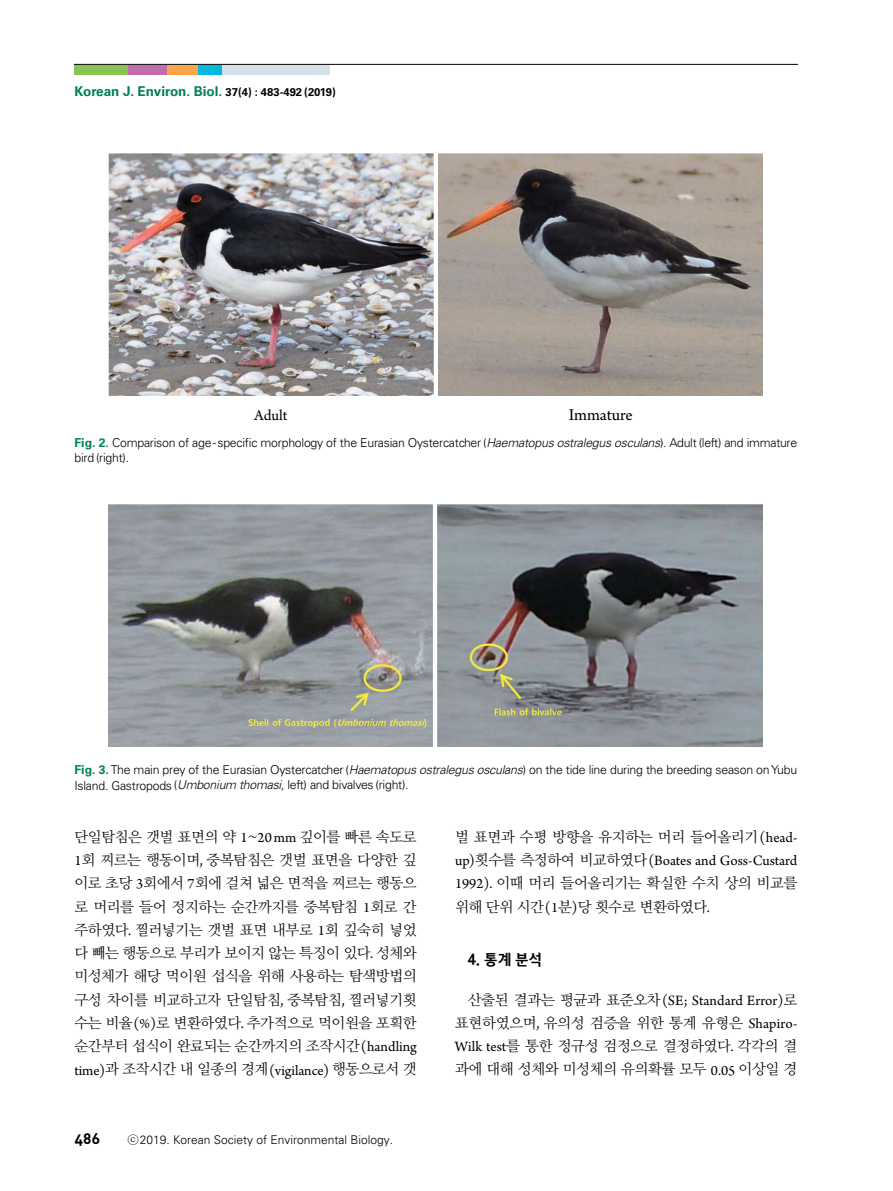
<style>
.page{position:relative;width:893px;height:1191px;background:#fff}
.page>*{position:absolute;margin:0;border:0;box-sizing:border-box;transform-origin:0 0}
.t1{font:17.25px "Arno Pro";letter-spacing:-.005em;color:#000}
.t2{font:15.75px "Arno Pro";color:#000}
.t3{font:15px "Arno Pro";color:#000}
.t4{font:700 15px "Auction Gothic";color:#000;scale:.95 1}
.t5{font:15px "DIN Bold Alternate";color:#000}
.t6{font:14.55px/23.2px "Nanum Myeongjo OTF";letter-spacing:-.025em;color:#000;text-align:justify}
.t7{font:700 13.5px "Univers LT Std";color:#008152}
.t8{font:300 12.3px/15px "Univers LT Std";letter-spacing:-.02em;color:#000}
.t9{font:300 12px "Univers LT Std";color:#000}
.s1{font-size:11.25px;color:#000}
.s2{font-weight:700;color:#008152}
.s3{font-style:italic}
.s4{font-family:"Arno Pro";font-size:15px}
.s5{font-family:"Nanum Myeongjo OTF";font-size:14.55px}
.s6{font-family:"Nanum Myeongjo OTF";font-weight:400}
</style>
<div class="page">
<hr style="left:74px;top:64px;width:723px;height:1px;background:#000">
<div style="left:74px;top:65px;width:54px;height:9px;background:#86c553"></div>
<div style="left:128px;top:65px;width:40px;height:9px;background:#c16cac"></div>
<div style="left:168px;top:65px;width:30px;height:9px;background:#faa548"></div>
<div style="left:198px;top:65px;width:24px;height:9px;background:#00badd"></div>
<div style="left:222px;top:65px;width:107px;height:9px;background:#d3e0e7"></div>
<img style="left:108px;top:153px;width:655px;height:242px">
<hr style="left:434px;top:153px;width:4px;height:250px;background:#fff">
<img style="left:108px;top:504px;width:655px;height:243px">
<hr style="left:433px;top:504px;width:4px;height:246px;background:#fff">
<p class="t7" style="left:74px;top:84px;width:263px">Korean J. Environ. Biol. <span class="s1">37(4) : 483-492 (2019)</span></p>
<p class="t2" style="left:254px;top:406px;width:35px">Adult</p>
<p class="t1" style="left:569px;top:405px;width:65px">Immature</p>
<p class="t8" style="left:74px;top:435px;width:724px"><span class="s2">Fig. 2.</span> Comparison of age-specific morphology of the Eurasian Oystercatcher (<span class="s3">Haematopus ostralegus osculans</span>). Adult (left) and immature bird (right).</p>
<p class="t8" style="left:74px;top:762px;width:724px"><span class="s2">Fig. 3.</span> The main prey of the Eurasian Oystercatcher (<span class="s3">Haematopus ostralegus osculans</span>) on the tide line during the breeding season on Yubu<br>Island. Gastropods (<span class="s3">Umbonium thomasi</span>, left) and bivalves (right).</p>
<p class="t6" style="left:74px;top:825px;width:344px">단일탐침은 갯벌 표면의 약 <span class="s4">1</span>~<span class="s4">20 mm</span> 깊이를 빠른 속도로 <span class="s4">1</span>회 찌르는 행동이며<span class="s4">,</span> 중복탐침은 갯벌 표면을 다양한 깊 이로 초당 <span class="s4">3</span>회에서 <span class="s4">7</span>회에 걸쳐 넓은 면적을 찌르는 행동으 로 머리를 들어 정지하는 순간까지를 중복탐침 <span class="s4">1</span>회로 간 주하였다<span class="s4">.</span> 찔러넣기는 갯벌 표면 내부로 <span class="s4">1</span>회 깊숙히 넣었 다 빼는 행동으로 부리가 보이지 않는 특징이 있다<span class="s4">.</span> 성체와 미성체가 해당 먹이원 섭식을 위해 사용하는 탐색방법의 구성 차이를 비교하고자 단일탐침<span class="s4">,</span> 중복탐침<span class="s4">,</span> 찔러넣기횟 수는 비율<span class="s4">(%)</span>로 변환하였다<span class="s4">.</span> 추가적으로 먹이원을 포획한 순간부터 섭식이 완료되는 순간까지의 조작시간<span class="s4">(handling time)</span>과 조작시간 내 일종의 경계<span class="s4">(vigilance)</span> 행동으로서 갯</p>
<p class="t6" style="left:455px;top:825px;width:344px">벌 표면과 수평 방향을 유지하는 머리 들어올리기<span class="s4">(head-</span></p>
<p class="t3" style="left:455px;top:852px;width:344px">up)<span class="s5">횟수를 측정하여 비교하였다</span>(Boates and Goss-Custard</p>
<p class="t6" style="left:455px;top:871px;width:344px"><span class="s4">1992).</span> 이때 머리 들어올리기는 확실한 수치 상의 비교를 위해 단위 시간<span class="s4">(1</span>분<span class="s4">)</span>당 횟수로 변환하였다<span class="s4">.</span></p>
<p class="t4" style="left:468px;top:952px;width:80px">4. 통계 분석</p>
<p class="t3" style="left:468px;top:991px;width:331px"><span class="s5">산출된 결과는 평균과 표준오차</span>(SE; Standard Error)<span class="s5">로</span></p>
<p class="t6" style="left:455px;top:1011px;width:344px">표현하였으며<span class="s4">,</span> 유의성 검증을 위한 통계 유형은 <span class="s4">Shapiro-Wilk test</span>를 통한 정규성 검정으로 결정하였다<span class="s4">.</span> 각각의 결 과에 대해 성체와 미성체의 유의확률 모두 <span class="s4">0.05</span> 이상일 경</p>
<p class="t5" style="left:74px;top:1129px;width:27px">486</p>
<p class="t9" style="left:128px;top:1132px;width:267px"><span class="s6">ⓒ</span>2019. Korean Society of Environmental Biology.</p>
</div>
